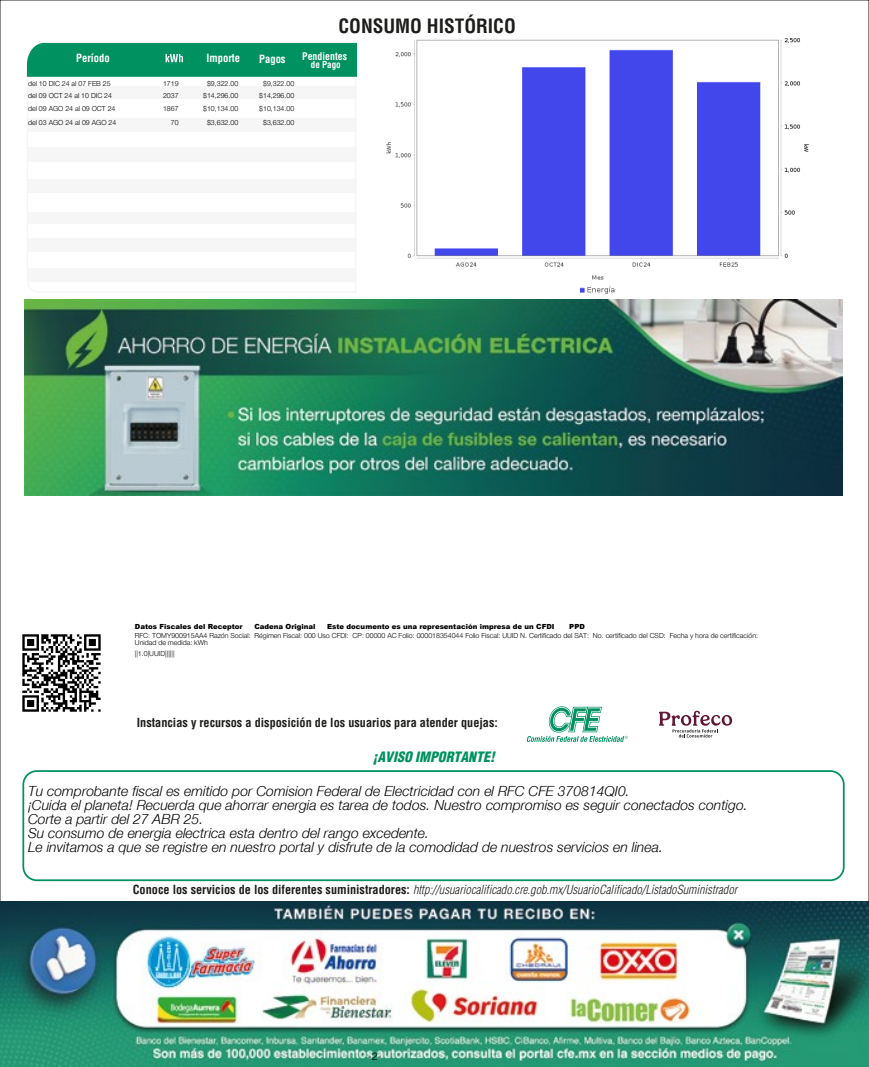
<style>
.page{position:relative;width:869px;height:1067px;background:#fff}
.page>*{position:absolute;margin:0;border:0;box-sizing:border-box;transform-origin:0 0}
.t1{font:700 condensed 19.25px "Helvetica LT Std";color:#1d1d1b}
.t2{font:italic 14px/14px "Helvetica Neue";color:#000}
.t3{font:italic 900 condensed 14px "Helvetica LT Std";color:#009160}
.t4{font:italic 300 condensed 12.25px "Helvetica LT Std";color:#1d1d1b}
.t5{font:700 condensed 12.25px "Helvetica LT Std";color:#1d1d1b}
.t6{font:700 condensed 11.03px "Helvetica LT Std";color:#fff;scale:.96 1}
.t7{font:300 10.5px "Helvetica Neue Cyr";color:#000}
.t8{font:700 condensed 10.33px "Helvetica LT Std";color:#fff;scale:.96 1}
.t9{font:700 condensed 9.45px "Helvetica LT Std";color:#fff;scale:.96 1}
.t10{font:300 7px/7px "Helvetica Neue Cyr";color:#000}
.t11{font:900 7px "Arial";color:#000}
.s1{font-weight:700;font-style:normal}
</style>
<div class="page">
<svg style="left:26px;top:42px;width:330px;height:35px;background:#0c9668"></svg>
<div style="left:22px;top:770px;width:822px;height:111px;border:2px solid #009160;border-radius:14px"></div>
<img style="left:24px;top:299px;width:818px;height:196px">
<img style="left:0;top:901px;width:868px;height:165px">
<svg style="left:659px;top:710px;width:72px;height:27px"></svg>
<svg style="left:526px;top:706px;width:101px;height:36px"></svg>
<img style="left:22px;top:634px;width:79px;height:78px">
<img style="left:386px;top:38px;width:423px;height:257px">
<h3 class="t6" style="left:76px;top:51px;width:36px">Período</h3>
<h1 class="t1" style="left:338px;top:14px;width:179px">CONSUMO HISTÓRICO</h1>
<h3 class="t6" style="left:206px;top:51px;width:36px">Importe</h3>
<h3 class="t6" style="left:259px;top:52px;width:29px">Pagos</h3>
<h3 class="t8" style="left:302px;top:50px;width:48px">Pendientes</h3>
<h3 class="t9" style="left:311px;top:59px;width:33px">de Pago</h3>
<p class="t10" style="left:28px;top:81px;width:84px">del 10 DIC 24 al 07 FEB 25</p>
<p class="t10" style="left:163px;top:81px;width:17px">1719</p>
<p class="t10" style="left:207px;top:81px;width:33px">$9,322.00</p>
<p class="t10" style="left:263px;top:81px;width:33px">$9,322.00</p>
<p class="t10" style="left:28px;top:93px;width:85px">del 09 OCT 24 al 10 DIC 24</p>
<p class="t10" style="left:163px;top:93px;width:17px">2037</p>
<p class="t10" style="left:203px;top:93px;width:37px">$14,296.00</p>
<p class="t10" style="left:259px;top:93px;width:37px">$14,296.00</p>
<p class="t10" style="left:28px;top:106px;width:89px">del 09 AGO 24 al 09 OCT 24</p>
<p class="t10" style="left:163px;top:106px;width:17px">1867</p>
<p class="t10" style="left:203px;top:106px;width:37px">$10,134.00</p>
<p class="t10" style="left:259px;top:106px;width:37px">$10,134.00</p>
<p class="t10" style="left:28px;top:119px;width:90px">del 03 AGO 24 al 09 AGO 24</p>
<p class="t10" style="left:171px;top:119px;width:9px">70</p>
<p class="t10" style="left:207px;top:119px;width:33px">$3,632.00</p>
<p class="t10" style="left:263px;top:119px;width:33px">$3,632.00</p>
<p class="t11" style="left:135px;top:621px;width:109px">Datos Fiscales del Receptor</p>
<p class="t11" style="left:254px;top:621px;width:63px">Cadena Original</p>
<p class="t11" style="left:327px;top:621px;width:229px">Este documento es una representación impresa de un CFDI</p>
<p class="t11" style="left:569px;top:621px;width:17px">PPD</p>
<p class="t10" style="left:135px;top:632px;width:624px">RFC: TOMY900915AA4 Razón Social: Régimen Fiscal: 000 Uso CFDI: CP: 00000 AC Folio: 000018354044 Folio Fiscal: UUID N. Certificado del SAT: No. certificado del CSD: Fecha y hora de certificación:<br>Unidad de medida: kWh</p>
<p class="t10" style="left:135px;top:650px;width:41px">||1.0|UUID||||||</p>
<h3 class="t5" style="left:137px;top:714px;width:362px">Instancias y recursos a disposición de los usuarios para atender quejas:</h3>
<h2 class="t3" style="left:372px;top:748px;width:123px">¡AVISO IMPORTANTE!</h2>
<p class="t2" style="left:28px;top:784px;width:720px">Tu comprobante fiscal es emitido por Comision Federal de Electricidad con el RFC CFE 370814QI0.<br>¡Cuida el planeta! Recuerda que ahorrar energia es tarea de todos. Nuestro compromiso es seguir conectados contigo.<br>Corte a partir del 27 ABR 25.<br>Su consumo de energia electrica esta dentro del rango excedente.<br>Le invitamos a que se registre en nuestro portal y disfrute de la comodidad de nuestros servicios en linea.</p>
<h3 class="t4" style="left:133px;top:882px;width:605px"><span class="s1">Conoce los servicios de los diferentes suministradores:</span> http://usuariocalificado.cre.gob.mx/UsuarioCalificado/ListadoSuministrador</h3>
<h3 class="t7" style="left:368px;top:1052px;width:15px">-2-</h3>
</div>
